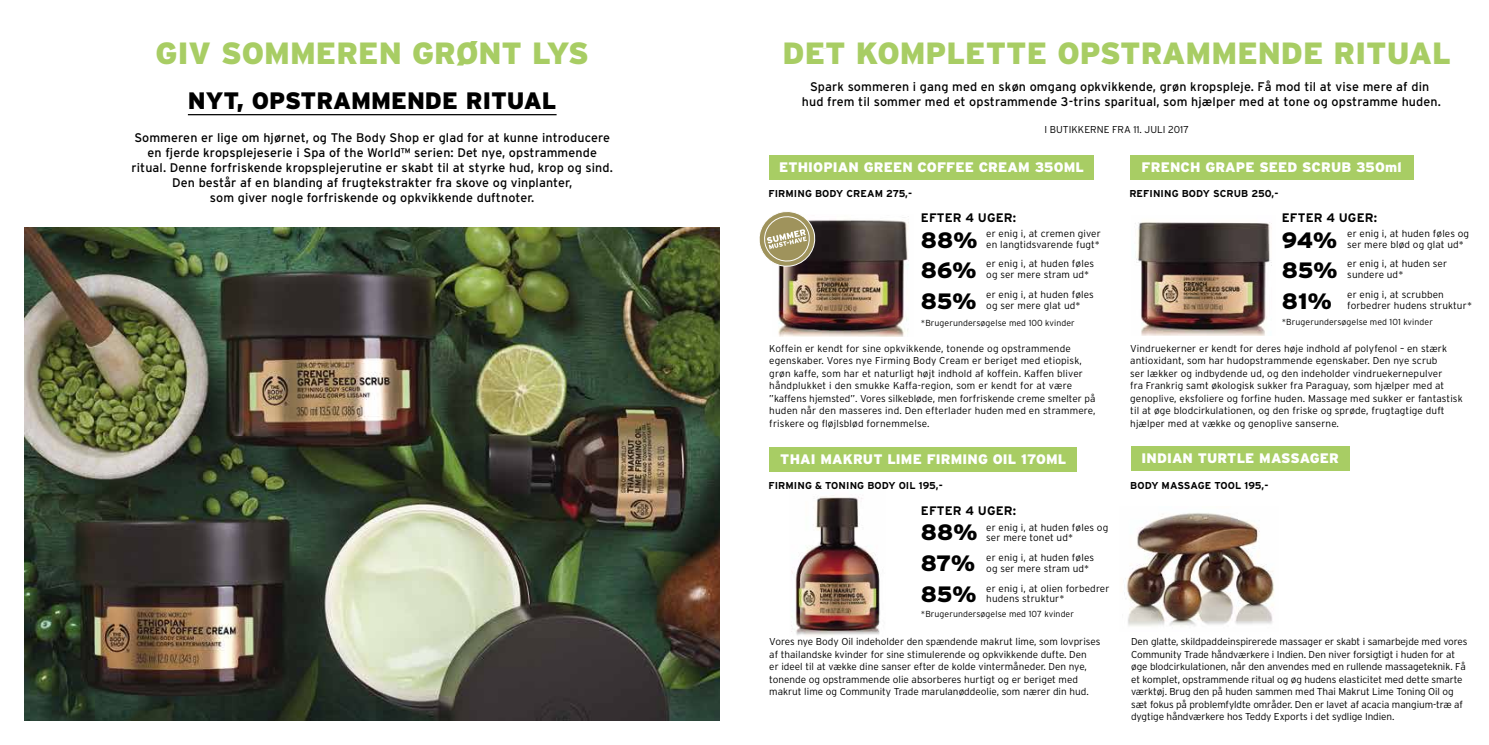
<style>
.page{position:relative;width:1489px;height:745px;background:#fff}
.page>*{position:absolute;margin:0;border:0;box-sizing:border-box;transform-origin:0 0}
.t1{font:900 30.62px "Interstate";color:#a8cd64}
.t2{font:900 23.75px "Interstate";color:#000}
.t3{font:900 22.12px/30.5px "Interstate";letter-spacing:-.005em;color:#000;text-align:justify}
.t4{font:900 13.75px "Interstate";letter-spacing:.01em;color:#fff}
.t5{font:12.5px/15px "Interstate";letter-spacing:.01em;color:#000;text-align:center}
.t6{font:700 12.25px "Interstate";letter-spacing:.01em;color:#000}
.t7{font:300 10px/12.5px "Interstate";color:#000}
.t8{font:700 10px "Interstate";letter-spacing:.01em;color:#000}
.t9{font:300 8.75px "Interstate";letter-spacing:.01em;color:#000}
</style>
<div class="page">
<img style="left:1124px;top:513px;width:150px;height:113px">
<img style="left:25px;top:227px;width:694px;height:492px">
<img style="left:778px;top:216px;width:131px;height:120px">
<img style="left:1135px;top:222px;width:137px;height:113px">
<img style="left:791px;top:495px;width:89px;height:140px">
<svg style="left:759px;top:211px;width:59px;height:58px"></svg>
<hr style="left:188px;top:114px;width:368px;height:1px;background:#000">
<div style="left:769px;top:154px;width:325px;height:25px;background:#a8cd64"></div>
<div style="left:1130px;top:154px;width:283px;height:25px;background:#a8cd64"></div>
<div style="left:769px;top:446px;width:307px;height:25px;background:#a8cd64"></div>
<div style="left:1131px;top:446px;width:217px;height:24px;background:#a8cd64"></div>
<h1 class="t1" style="left:156px;top:34px;width:435px">GIV SOMMEREN GRØNT LYS</h1>
<h2 class="t2" style="left:188px;top:86px;width:370px">NYT, OPSTRAMMENDE RITUAL</h2>
<p class="t5" style="left:131px;top:130px;width:483px">Sommeren er lige om hjørnet, og The Body Shop er glad for at kunne introducere en fjerde kropsplejeserie i Spa of the World™ serien: Det nye, opstrammende ritual. Denne forfriskende kropsplejerutine er skabt til at styrke hud, krop og sind.<br>Den består af en blanding af frugtekstrakter fra skove og vinplanter,<br>som giver nogle forfriskende og opkvikkende duftnoter.</p>
<h1 class="t1" style="left:782px;top:34px;width:669px">DET KOMPLETTE OPSTRAMMENDE RITUAL</h1>
<p class="t5" style="left:801px;top:79px;width:640px">Spark sommeren i gang med en skøn omgang opkvikkende, grøn kropspleje. Få mod til at vise mere af din hud frem til sommer med et opstrammende 3-trins sparitual, som hjælper med at tone og opstramme huden.</p>
<p class="t7" style="left:1044px;top:123px;width:146px">I BUTIKKERNE FRA 11. JULI 2017</p>
<h3 class="t4" style="left:779px;top:158px;width:306px">ETHIOPIAN GREEN COFFEE CREAM 350ML</h3>
<h3 class="t4" style="left:1141px;top:158px;width:261px">FRENCH GRAPE SEED SCRUB 350ml</h3>
<p class="t8" style="left:768px;top:187px;width:145px">FIRMING BODY CREAM 275,-</p>
<p class="t8" style="left:1129px;top:187px;width:151px">REFINING BODY SCRUB 250,-</p>
<p class="t6" style="left:920px;top:210px;width:97px">EFTER 4 UGER:</p>
<h3 class="t3" style="left:920px;top:224px;width:58px">88% 86% 85%</h3>
<p class="t7" style="left:986px;top:228px;width:116px;line-height:10.6px">er enig i, at cremen giver en langtidsvarende fugt*</p>
<p class="t9" style="left:920px;top:317px;width:155px">*Brugerundersøgelse med 100 kvinder</p>
<p class="t7" style="left:986px;top:258px;width:109px;line-height:10.6px">er enig i, at huden føles og ser mere stram ud*</p>
<p class="t7" style="left:986px;top:289px;width:109px;line-height:10.6px">er enig i, at huden føles og ser mere glat ud*</p>
<p class="t6" style="left:1281px;top:210px;width:97px">EFTER 4 UGER:</p>
<h3 class="t3" style="left:1281px;top:224px;width:57px">94% 85% 81%</h3>
<p class="t7" style="left:1347px;top:228px;width:123px;line-height:10.6px">er enig i, at huden føles og ser mere blød og glat ud*</p>
<p class="t9" style="left:1281px;top:316px;width:153px">*Brugerundersøgelse med 101 kvinder</p>
<p class="t7" style="left:1347px;top:258px;width:101px;line-height:10.6px">er enig i, at huden ser sundere ud*</p>
<p class="t7" style="left:1347px;top:289px;width:126px;line-height:10.6px">er enig i, at scrubben forbedrer hudens struktur*</p>
<p class="t7" style="left:769px;top:341px;width:328px">Koffein er kendt for sine opkvikkende, tonende og opstrammende egenskaber. Vores nye Firming Body Cream er beriget med etiopisk, grøn kaffe, som har et naturligt højt indhold af koffein. Kaffen bliver håndplukket i den smukke Kaffa-region, som er kendt for at være ”kaffens hjemsted”. Vores silkebløde, men forfriskende creme smelter på huden når den masseres ind. Den efterlader huden med en strammere, friskere og fløjlsblød fornemmelse.</p>
<p class="t7" style="left:1130px;top:341px;width:334px">Vindruekerner er kendt for deres høje indhold af polyfenol – en stærk antioxidant, som har hudopstrammende egenskaber. Den nye scrub<br>ser lækker og indbydende ud, og den indeholder vindruekernepulver<br>fra Frankrig samt økologisk sukker fra Paraguay, som hjælper med at genoplive, eksfoliere og forfine huden. Massage med sukker er fantastisk til at øge blodcirkulationen, og den friske og sprøde, frugtagtige duft hjælper med at vække og genoplive sanserne.</p>
<h3 class="t4" style="left:780px;top:450px;width:287px">THAI MAKRUT LIME FIRMING OIL 170ML</h3>
<h3 class="t4" style="left:1141px;top:450px;width:199px">INDIAN TURTLE MASSAGER</h3>
<p class="t8" style="left:768px;top:479px;width:176px">FIRMING &amp; TONING BODY OIL 195,-</p>
<p class="t8" style="left:1130px;top:478px;width:140px">BODY MASSAGE TOOL 195,-</p>
<p class="t6" style="left:920px;top:502px;width:97px">EFTER 4 UGER:</p>
<h3 class="t3" style="left:920px;top:517px;width:58px">88% 87% 85%</h3>
<p class="t7" style="left:986px;top:521px;width:123px;line-height:10.6px">er enig i, at huden føles og ser mere tonet ud*</p>
<p class="t9" style="left:920px;top:608px;width:155px">*Brugerundersøgelse med 107 kvinder</p>
<p class="t7" style="left:986px;top:551px;width:109px;line-height:10.6px">er enig i, at huden føles og ser mere stram ud*</p>
<p class="t7" style="left:986px;top:582px;width:125px;line-height:10.6px">er enig i, at olien forbedrer hudens struktur*</p>
<p class="t7" style="left:769px;top:635px;width:332px">Vores nye Body Oil indeholder den spændende makrut lime, som lovprises af thailandske kvinder for sine stimulerende og opkvikkende dufte. Den<br>er ideel til at vække dine sanser efter de kolde vintermåneder. Den nye, tonende og opstrammende olie absorberes hurtigt og er beriget med makrut lime og Community Trade marulanøddeolie, som nærer din hud.</p>
<p class="t7" style="left:1131px;top:635px;width:338px">Den glatte, skildpaddeinspirerede massager er skabt i samarbejde med vores Community Trade håndværkere i Indien. Den niver forsigtigt i huden for at øge blodcirkulationen, når den anvendes med en rullende massageteknik. Få et komplet, opstrammende ritual og øg hudens elasticitet med dette smarte værktøj. Brug den på huden sammen med Thai Makrut Lime Toning Oil og sæt fokus på problemfyldte områder. Den er lavet af acacia mangium-træ af dygtige håndværkere hos Teddy Exports i det sydlige Indien.</p>
</div>
